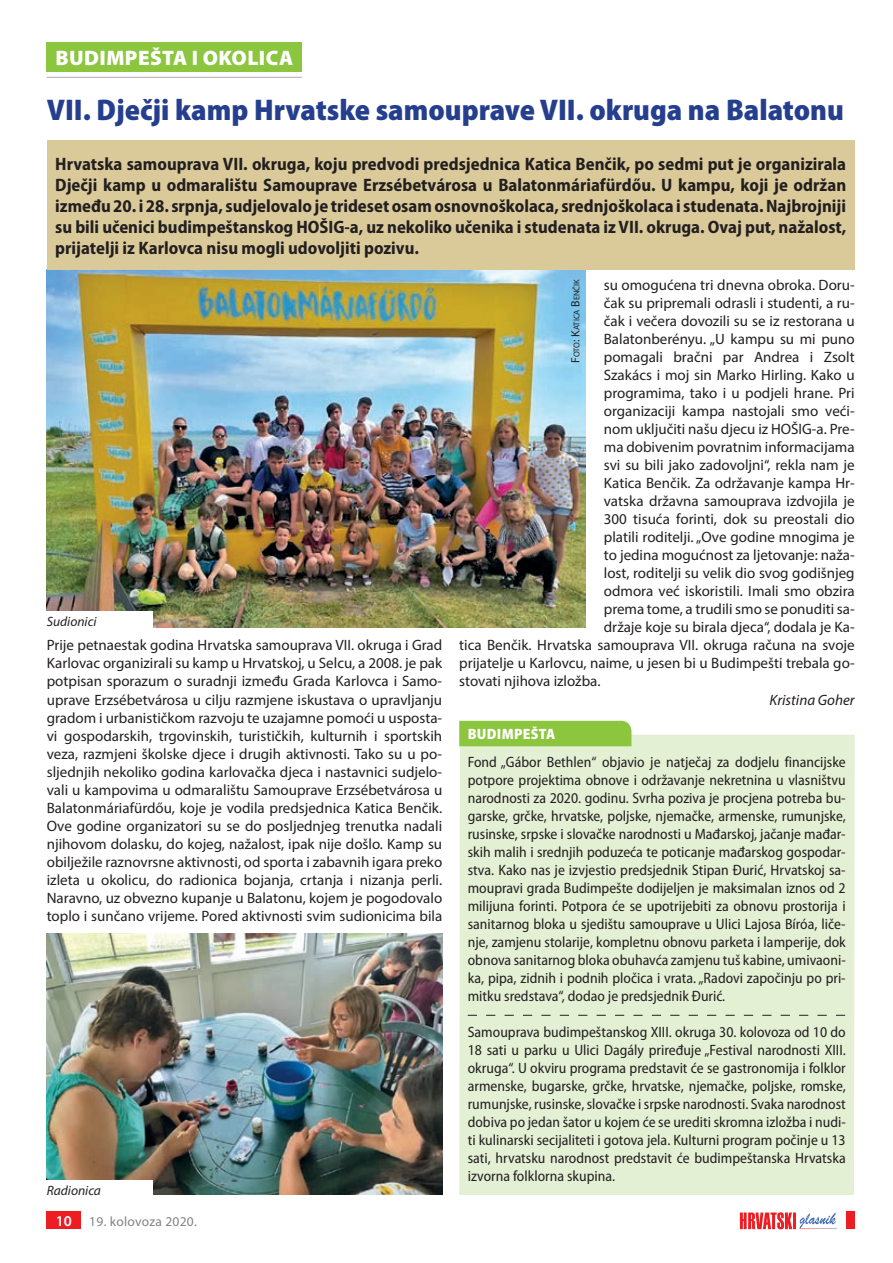
<style>
.page{position:relative;width:893px;height:1263px;background:#fff}
.page>*{position:absolute;margin:0;border:0;box-sizing:border-box;transform-origin:0 0}
.t1{font:900 semi-condensed 30px "Myriad Pro";color:#253f8e}
.t2{font:900 21px "Myriad Pro";letter-spacing:.02em;color:#fff}
.t3{font:700 semi-condensed 18px/21px "Myriad Pro";color:#231f20;text-align:justify}
.t4{font:15px/18px "Myriad Pro";color:#231f20;text-align:justify}
.t5{font:semi-condensed 15px/18px "Myriad Pro";color:#231f20;text-align:justify}
.t6{font:italic 15px "Myriad Pro";color:#231f20}
.t7{font:900 semi-condensed 15px "Myriad Pro";letter-spacing:.02em;color:#fff}
.t8{font:13.5px "Myriad Pro";letter-spacing:.02em;color:#808285}
.t9{font:italic 13.5px "Myriad Pro";color:#231f20}
.t10{font:8.4px "Myriad Pro";color:#231f20}
.s1{font-weight:600;font-size:15px;color:#fff}
.s2{font-size:12px}
</style>
<div class="page">
<svg style="left:740px;top:1212px;width:96px;height:17px"></svg>
<div style="left:846px;top:1212px;width:9px;height:17px;background:#ee1d23"></div>
<div style="left:47px;top:1212px;width:34px;height:17px;background:#ee1d23"></div>
<div style="left:47px;top:43px;width:255px;height:29px;background:#8bc63e"></div>
<hr style="left:47px;top:77px;width:255px;height:1px;background:#a8a9ad">
<img style="left:47px;top:270px;width:539px;height:357px">
<img style="left:47px;top:933px;width:395px;height:262px">
<div style="left:43px;top:611px;width:110px;height:20px;background:#fff"></div>
<div style="left:43px;top:1180px;width:110px;height:19px;background:#fff"></div>
<div style="left:47px;top:140px;width:808px;height:130px;background:#daca9a"></div>
<div style="left:459px;top:735px;width:396px;height:460px;background:#e4f0d4"></div>
<div style="left:459px;top:721px;width:172px;height:25px;background:#8bc63e"></div>
<svg style="left:468px;top:1015px;width:377px;height:1px"></svg>
<h2 class="t2" style="left:55px;top:44px;width:28px">BUDIM</h2>
<h2 class="t2" style="left:125px;top:44px;width:91px">PEšTA I OKOLI</h2>
<h2 class="t2" style="left:266px;top:44px;width:28px">CA</h2>
<h1 class="t1" style="left:47px;top:90px;width:799px">VII. Dječji kamp Hrvatske samouprave VII. okruga na Balatonu</h1>
<p class="t3" style="left:55px;top:153px;width:792px">Hrvatska samouprava VII. okruga, koju predvodi predsjednica Katica Benčik, po sedmi put je organizirala Dječji kamp u odmaralištu Samouprave Erzsébetvárosa u Balatonmáriafürdőu. U kampu, koji je održan između 20. i 28. srpnja, sudjelovalo je trideset osam osnovnoškolaca, srednjoškolaca i studenata. Najbrojniji su bili učenici budimpeštanskog HOŠIG-a, uz nekoliko učenika i studenata iz VII. okruga. Ovaj put, nažalost, prijatelji iz Karlovca nisu mogli udovoljiti pozivu.</p>
<p class="t9" style="left:47px;top:613px;width:51px">Sudionici</p>
<p class="t4" style="left:47px;top:636px;width:397px">Prije petnaestak godina Hrvatska samouprava VII. okruga i Grad Karlovac organizirali su kamp u Hrvatskoj, u Selcu, a 2008. je pak potpisan sporazum o suradnji između Grada Karlovca i Samo&shy;uprave Erzsébetvárosa u cilju razmjene iskustava o upravljanju gradom i urbanističkom razvoju te uzajamne pomoći u usposta&shy;vi gospodarskih, trgovinskih, turističkih, kulturnih i sportskih veza, razmjeni školske djece i drugih aktivnosti. Tako su u po&shy;sljednjih nekoliko godina karlovačka djeca i nastavnici sudjelo&shy;vali u kampovima u odmaralištu Samouprave Erzsébetvárosa u Balatonmáriafürdőu, koje je vodila predsjednica Katica Benčik.<br>Ove godine organizatori su se do posljednjeg trenutka nadali njihovom dolasku, do kojeg, nažalost, ipak nije došlo. Kamp su obilježile raznovrsne aktivnosti, od sporta i zabavnih igara preko izleta u okolicu, do radionica bojanja, crtanja i nizanja perli.<br>Naravno, uz obvezno kupanje u Balatonu, kojem je pogodovalo toplo i sunčano vrijeme. Pored aktivnosti svim sudionicima bila</p>
<p class="t9" style="left:47px;top:1182px;width:56px">Radionica</p>
<p class="t8" style="left:56px;top:1213px;width:143px"><span class="s1">10</span> 19. kolovoza 2020.</p>
<p class="t10" style="left:571px;top:363px;width:85px;rotate:-90deg"><span class="s2">F</span>oto<span class="s2">: K</span>atica <span class="s2">B</span>enčik</p>
<p class="t4" style="left:604px;top:276px;width:252px">su omogućena tri dnevna obroka. Doru-</p>
<p class="t4" style="left:604px;top:294px;width:252px">čak su pripremali odrasli i studenti, a ru-</p>
<p class="t4" style="left:604px;top:312px;width:252px">čak i večera dovozili su se iz restorana u</p>
<p class="t4" style="left:604px;top:330px;width:252px">Balatonberényu. „U kampu su mi puno</p>
<p class="t4" style="left:604px;top:348px;width:252px">pomagali bračni par Andrea i Zsolt</p>
<p class="t4" style="left:604px;top:366px;width:252px">Szakács i moj sin Marko Hirling. Kako u</p>
<p class="t4" style="left:604px;top:384px;width:252px">programima, tako i u podjeli hrane. Pri</p>
<p class="t4" style="left:604px;top:402px;width:252px">organizaciji kampa nastojali smo veći-</p>
<p class="t4" style="left:604px;top:420px;width:252px">nom uključiti našu djecu iz HOŠIG-a. Pre-</p>
<p class="t4" style="left:604px;top:438px;width:252px">ma dobivenim povratnim informacijama</p>
<p class="t4" style="left:604px;top:456px;width:252px">svi su bili jako zadovoljni“, rekla nam je</p>
<p class="t4" style="left:604px;top:474px;width:252px">Katica Benčik. Za održavanje kampa Hr-</p>
<p class="t4" style="left:604px;top:492px;width:252px">vatska državna samouprava izdvojila je</p>
<p class="t4" style="left:604px;top:510px;width:252px">300 tisuća forinti, dok su preostali dio</p>
<p class="t4" style="left:604px;top:528px;width:252px">platili roditelji. „Ove godine mnogima je</p>
<p class="t4" style="left:604px;top:546px;width:252px">to jedina mogućnost za ljetovanje: naža-</p>
<p class="t4" style="left:604px;top:564px;width:252px">lost, roditelji su velik dio svog godišnjeg</p>
<p class="t4" style="left:604px;top:582px;width:252px">odmora već iskoristili. Imali smo obzira</p>
<p class="t4" style="left:604px;top:600px;width:252px">prema tome, a trudili smo se ponuditi sa-</p>
<p class="t4" style="left:604px;top:618px;width:252px">držaje koje su birala djeca“, dodala je Ka-</p>
<p class="t4" style="left:459px;top:636px;width:397px">tica Benčik. Hrvatska samouprava VII. okruga računa na svoje</p>
<p class="t4" style="left:459px;top:654px;width:397px">prijatelje u Karlovcu, naime, u jesen bi u Budimpešti trebala go-</p>
<p class="t4" style="left:459px;top:672px;width:143px">stovati njihova izložba.</p>
<p class="t6" style="left:769px;top:690px;width:87px">Kristina Goher</p>
<p class="t7" style="left:468px;top:724px;width:89px">BUDIMPEŠTA</p>
<p class="t5" style="left:468px;top:753px;width:380px">Fond „Gábor Bethlen“ objavio je natječaj za dodjelu financijske potpore projektima obnove i održavanje nekretnina u vlasništvu narodnosti za 2020. godinu. Svrha poziva je procjena potreba bu&shy;garske, grčke, hrvatske, poljske, njemačke, armenske, rumunjske, rusinske, srpske i slovačke narodnosti u Mađarskoj, jačanje mađar&shy;skih malih i srednjih poduzeća te poticanje mađarskog gospodar&shy;stva. Kako nas je izvjestio predsjednik Stipan Đurić, Hrvatskoj sa&shy;moupravi grada Budimpešte dodijeljen je maksimalan iznos od 2 milijuna forinti. Potpora će se upotrijebiti za obnovu prostorija i sanitarnog bloka u sjedištu samouprave u Ulici Lajosa Bíróa, liče&shy;nje, zamjenu stolarije, kompletnu obnovu parketa i lamperije, dok obnova sanitarnog bloka obuhavća zamjenu tuš kabine, umivaoni&shy;ka, pipa, zidnih i podnih pločica i vrata. „Radovi započinju po pri&shy;mitku sredstava“, dodao je predsjednik Đurić.</p>
<p class="t5" style="left:468px;top:1023px;width:380px">Samouprava budimpeštanskog XIII. okruga 30. kolovoza od 10 do 18 sati u parku u Ulici Dagály priređuje „Festival narodnosti XIII. okruga“. U okviru programa predstavit će se gastronomija i folklor armenske, bugarske, grčke, hrvatske, njemačke, poljske, romske, rumunjske, rusinske, slovačke i srpske narodnosti. Svaka narodnost dobiva po jedan šator u kojem će se urediti skromna izložba i nudi&shy;ti kulinarski secijaliteti i gotova jela. Kulturni program počinje u 13 sati, hrvatsku narodnost predstavit će budimpeštanska Hrvatska izvorna folklorna skupina.</p>
</div>
